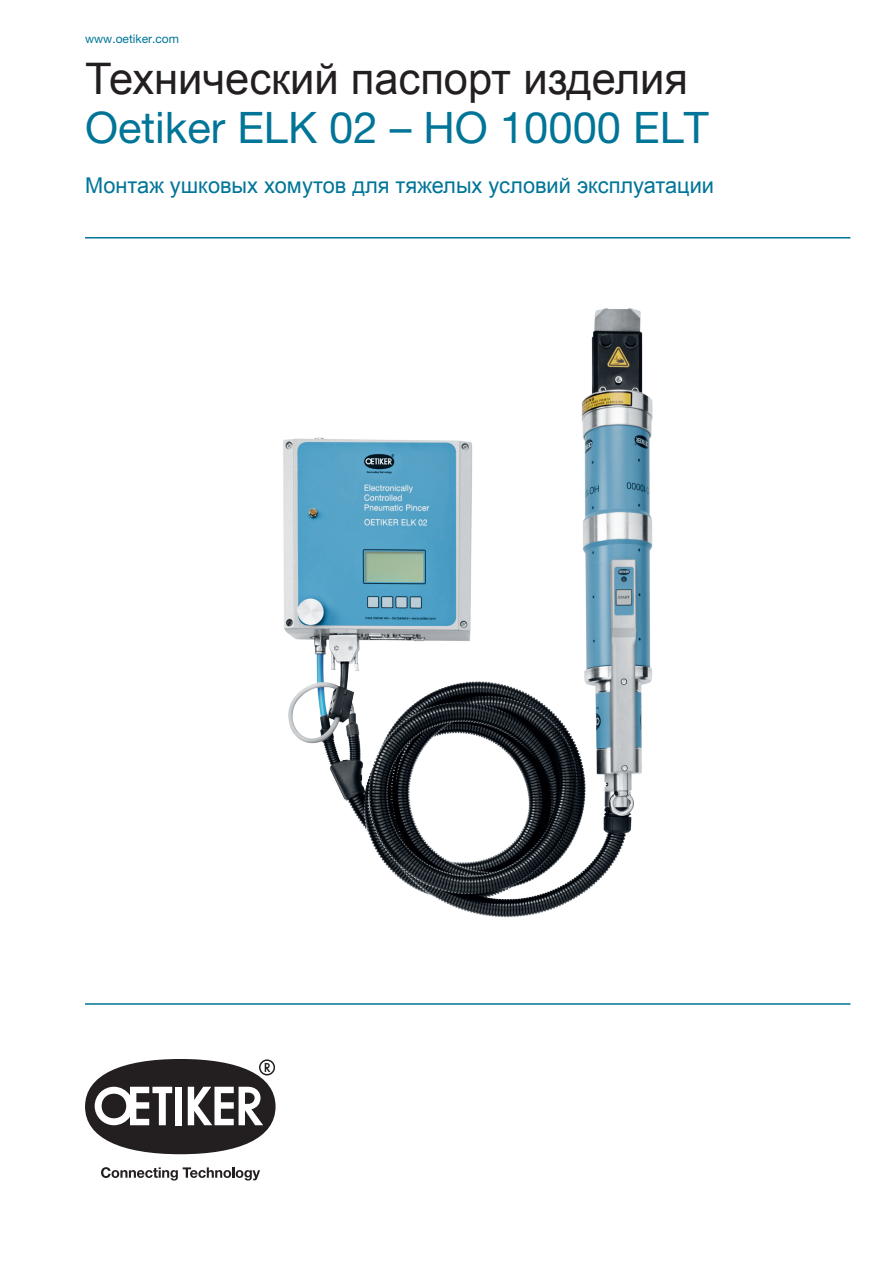
<style>
.page{position:relative;width:893px;height:1263px;background:#fff}
.page>*{position:absolute;margin:0;border:0;box-sizing:border-box;transform-origin:0 0}
.t1{font:43.5px "Arial";color:#231f20}
.t2{font:43.5px "Helvetica Neue LT Std";color:#007598}
.t3{font:21.75px "Arial";color:#007598}
.t4{font:12px "Helvetica Neue LT Std";color:#007598}
</style>
<div class="page">
<img style="left:283px;top:308px;width:370px;height:610px">
<hr style="left:85px;top:1003px;width:765px;height:2px;background:#007598">
<hr style="left:85px;top:237px;width:765px;height:1px;background:#007598">
<div style="left:85px;top:1059px;width:191px;height:95px;background:#231f20;border-radius:50%"></div>
<svg style="left:95px;top:1087px;width:77px;height:38px"></svg>
<div style="left:175px;top:1087px;width:7px;height:38px;background:#fff"></div>
<svg style="left:188px;top:1087px;width:75px;height:38px"></svg>
<svg style="left:259px;top:1059px;width:16px;height:16px"></svg>
<svg style="left:101px;top:1167px;width:159px;height:13px"></svg>
<p class="t4" style="left:85px;top:31px;width:95px">www.oetiker.com</p>
<p class="t1" style="left:85px;top:50px;width:604px">Технический паспорт изделия</p>
<p class="t2" style="left:85px;top:102px;width:625px">Oetiker ELK 02 – HO 10000 ELT</p>
<p class="t3" style="left:85px;top:171px;width:630px">Монтаж ушковых хомутов для тяжелых условий эксплуатации</p>
</div>
